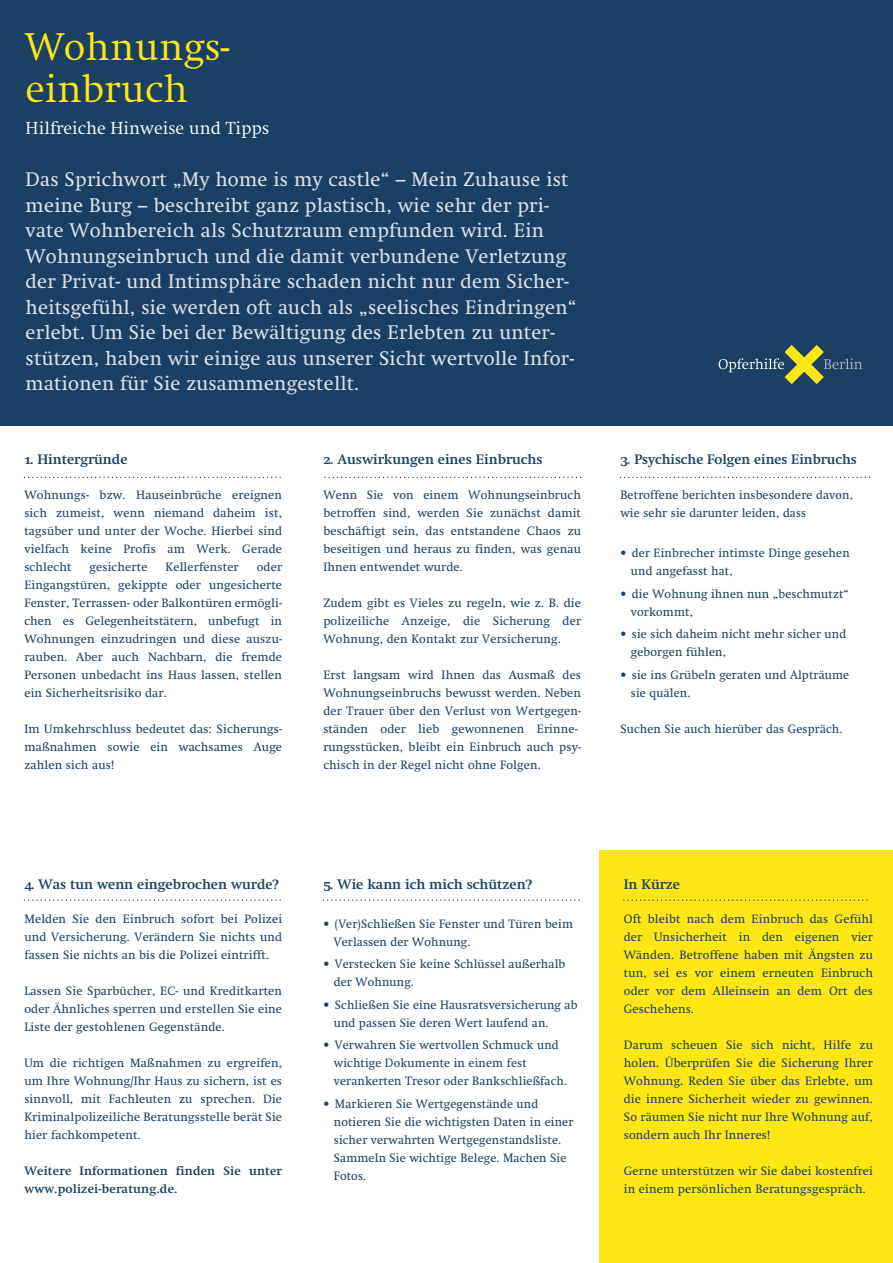
<style>
.page{position:relative;width:893px;height:1263px;background:#fff}
.page>*{position:absolute;margin:0;border:0;box-sizing:border-box;transform-origin:0 0}
.t1{font:300 40.2px/42.3px "Swift";color:#ffe616}
.t2{font:19.5px/25.5px "Swift";letter-spacing:.015em;color:#dfe0e6}
.t3{font:300 18.15px "Swift";color:#fff}
.t4{font:700 13.5px "Swift";color:#1b4064}
.t5{font:12px/18px "Swift";letter-spacing:.015em;color:#1b4064}
.t6{font:700 12px/18px "Swift";letter-spacing:.015em;color:#1b4064}
.s1{font-family:"Swift Bold SC";font-weight:400}
</style>
<div class="page">
<div style="left:0;top:0;width:893px;height:425px;background:#1b4064"></div>
<svg style="left:719px;top:345px;width:143px;height:39px"></svg>
<div style="left:600px;top:850px;width:293px;height:413px;background:#ffe616"></div>
<svg style="left:620px;top:477px;width:251px;height:1px"></svg>
<svg style="left:24px;top:477px;width:257px;height:1px"></svg>
<svg style="left:325px;top:477px;width:257px;height:1px"></svg>
<svg style="left:624px;top:899px;width:244px;height:2px"></svg>
<svg style="left:24px;top:899px;width:257px;height:2px"></svg>
<svg style="left:323px;top:899px;width:257px;height:2px"></svg>
<h1 class="t1" style="left:26px;top:26px;width:205px">Wohnungs&shy;einbruch</h1>
<h3 class="t3" style="left:26px;top:119px;width:245px">Hilfreiche Hinweise und Tipps</h3>
<p class="t2" style="left:26px;top:167px;width:553px">Das Sprichwort „My home is my castle“ – Mein Zuhause ist meine Burg – beschreibt ganz plastisch, wie sehr der pri&shy;vate Wohnbereich als Schutzraum empfunden wird. Ein Wohnungseinbruch und die damit verbundene Verletzung der Privat- und Intimsphäre schaden nicht nur dem Sicher&shy;heitsgefühl, sie werden oft auch als „seelisches Eindringen“ erlebt. Um Sie bei der Bewältigung des Erlebten zu unter&shy;stützen, haben wir einige aus unserer Sicht wertvolle Infor&shy;mationen für Sie zusammengestellt.</p>
<p class="t4" style="left:24px;top:452px;width:105px"><span class="s1">1</span>. Hintergründe</p>
<p class="t5" style="left:24px;top:486px;width:259px;text-align:justify">Wohnungs- bzw. Hauseinbrüche ereignen sich zumeist, wenn niemand daheim ist, tagsüber und unter der Woche. Hierbei sind vielfach keine Profis am Werk. Gerade schlecht</p>
<p class="t5" style="left:90px;top:558px;width:59px">gesicherte</p>
<p class="t5" style="left:166px;top:558px;width:75px">Kellerfenster</p>
<p class="t5" style="left:24px;top:558px;width:259px;text-align:justify;text-indent:232px">oder Eingangstüren, gekippte oder ungesicherte Fenster, Terrassen- oder Balkontüren ermögli&shy;chen es Gelegenheitstätern, unbefugt in Wohnungen einzudringen und diese auszu&shy;rauben. Aber auch Nachbarn, die fremde Personen unbedacht ins Haus lassen, stellen ein Sicherheitsrisiko dar.</p>
<p class="t5" style="left:24px;top:720px;width:259px;text-align:justify">Im Umkehrschluss bedeutet das: Sicherungs&shy;maßnahmen sowie ein wachsames Auge zahlen sich aus!</p>
<p class="t4" style="left:323px;top:452px;width:221px"><span class="s1">2</span>. Auswirkungen eines Einbruchs</p>
<p class="t5" style="left:323px;top:486px;width:259px;text-align:justify">Wenn Sie von einem Wohnungseinbruch betroffen sind, werden Sie zunächst damit beschäftigt sein, das entstandene Chaos zu beseitigen und heraus zu finden, was genau Ihnen entwendet wurde.</p>
<p class="t5" style="left:323px;top:594px;width:259px;text-align:justify">Zudem gibt es Vieles zu regeln, wie z. B. die polizeiliche Anzeige, die Sicherung der Wohnung, den Kontakt zur Versicherung.</p>
<p class="t5" style="left:323px;top:666px;width:259px">Erst langsam wird Ihnen das Ausmaß des Wohnungseinbruchs bewusst werden. Neben der Trauer über den Verlust von Wertgegen&shy;ständen oder lieb gewonnenen Erinne&shy;rungsstücken, bleibt ein Einbruch auch psy&shy;chisch in der Regel nicht ohne Folgen.</p>
<p class="t4" style="left:620px;top:452px;width:238px"><span class="s1">3</span>. Psychische Folgen eines Einbruchs</p>
<p class="t5" style="left:620px;top:486px;width:234px">Betroffene berichten insbesondere davon, wie sehr sie darunter leiden, dass</p>
<p class="t5" style="left:631px;top:544px;width:220px;text-indent:-11px">• der Einbrecher intimste Dinge gesehen und angefasst hat,</p>
<p class="t5" style="left:631px;top:585px;width:220px;text-indent:-11px">• die Wohnung ihnen nun „beschmutzt“ vorkommt,</p>
<p class="t5" style="left:631px;top:625px;width:217px;text-indent:-11px">• sie sich daheim nicht mehr sicher und geborgen fühlen,</p>
<p class="t5" style="left:631px;top:666px;width:220px;text-indent:-11px">• sie ins Grübeln geraten und Alpträume sie quälen.</p>
<p class="t5" style="left:620px;top:720px;width:224px">Suchen Sie auch hierüber das Gespräch.</p>
<p class="t4" style="left:24px;top:876px;width:256px"><span class="s1">4</span>. Was tun wenn eingebrochen wurde?</p>
<p class="t5" style="left:24px;top:910px;width:259px;text-align:justify">Melden Sie den Einbruch sofort bei Polizei und Versicherung. Verändern Sie nichts und fassen Sie nichts an bis die Polizei eintrifft.</p>
<p class="t5" style="left:24px;top:982px;width:259px;text-align:justify">Lassen Sie Sparbücher, EC- und Kreditkarten oder Ähnliches sperren und erstellen Sie eine Liste der gestohlenen Gegenstände.</p>
<p class="t5" style="left:24px;top:1054px;width:259px;text-align:justify">Um die richtigen Maßnahmen zu ergreifen, um Ihre Wohnung/Ihr Haus zu sichern, ist es sinnvoll, mit Fachleuten zu sprechen. Die Kriminalpolizeiliche Beratungsstelle berät Sie hier fachkompetent.</p>
<p class="t6" style="left:24px;top:1162px;width:259px">Weitere Informationen finden Sie unter www.polizei-beratung.de.</p>
<p class="t4" style="left:323px;top:876px;width:210px"><span class="s1">5</span>. Wie kann ich mich schützen?</p>
<p class="t5" style="left:334px;top:914px;width:241px;text-indent:-11px">• (Ver)Schließen Sie Fenster und Türen beim<br>Verlassen der Wohnung.</p>
<p class="t5" style="left:334px;top:955px;width:233px;text-indent:-11px">• Verstecken Sie keine Schlüssel außerhalb der Wohnung.</p>
<p class="t5" style="left:334px;top:995px;width:245px;text-indent:-11px">• Schließen Sie eine Hausratsversicherung ab und passen Sie deren Wert laufend an.</p>
<p class="t5" style="left:334px;top:1036px;width:235px;text-indent:-11px">• Verwahren Sie wertvollen Schmuck und wichtige Dokumente in einem fest verankerten Tresor oder Bankschließfach.</p>
<p class="t5" style="left:334px;top:1094px;width:241px;text-indent:-11px">• Markieren Sie Wertgegenstände und notieren Sie die wichtigsten Daten in einer sicher verwahrten Wertgegenstandsliste.<br>Sammeln Sie wichtige Belege. Machen Sie Fotos.</p>
<p class="t4" style="left:624px;top:876px;width:58px">In Kürze</p>
<p class="t5" style="left:624px;top:910px;width:251px;text-align:justify">Oft bleibt nach dem Einbruch das Gefühl der Unsicherheit in den eigenen vier Wänden. Betroffene haben mit Ängsten zu tun, sei es vor einem erneuten Einbruch oder vor dem Alleinsein an dem Ort des Geschehens.</p>
<p class="t5" style="left:624px;top:1036px;width:251px;text-align:justify">Darum scheuen Sie sich nicht, Hilfe zu holen. Überprüfen Sie die Sicherung Ihrer Wohnung. Reden Sie über das Erlebte, um die innere Sicherheit wieder zu gewinnen.<br>So räumen Sie nicht nur Ihre Wohnung auf, sondern auch Ihr Inneres!</p>
<p class="t5" style="left:624px;top:1162px;width:251px">Gerne unterstützen wir Sie dabei kostenfrei in einem persönlichen Beratungsgespräch.</p>
</div>
